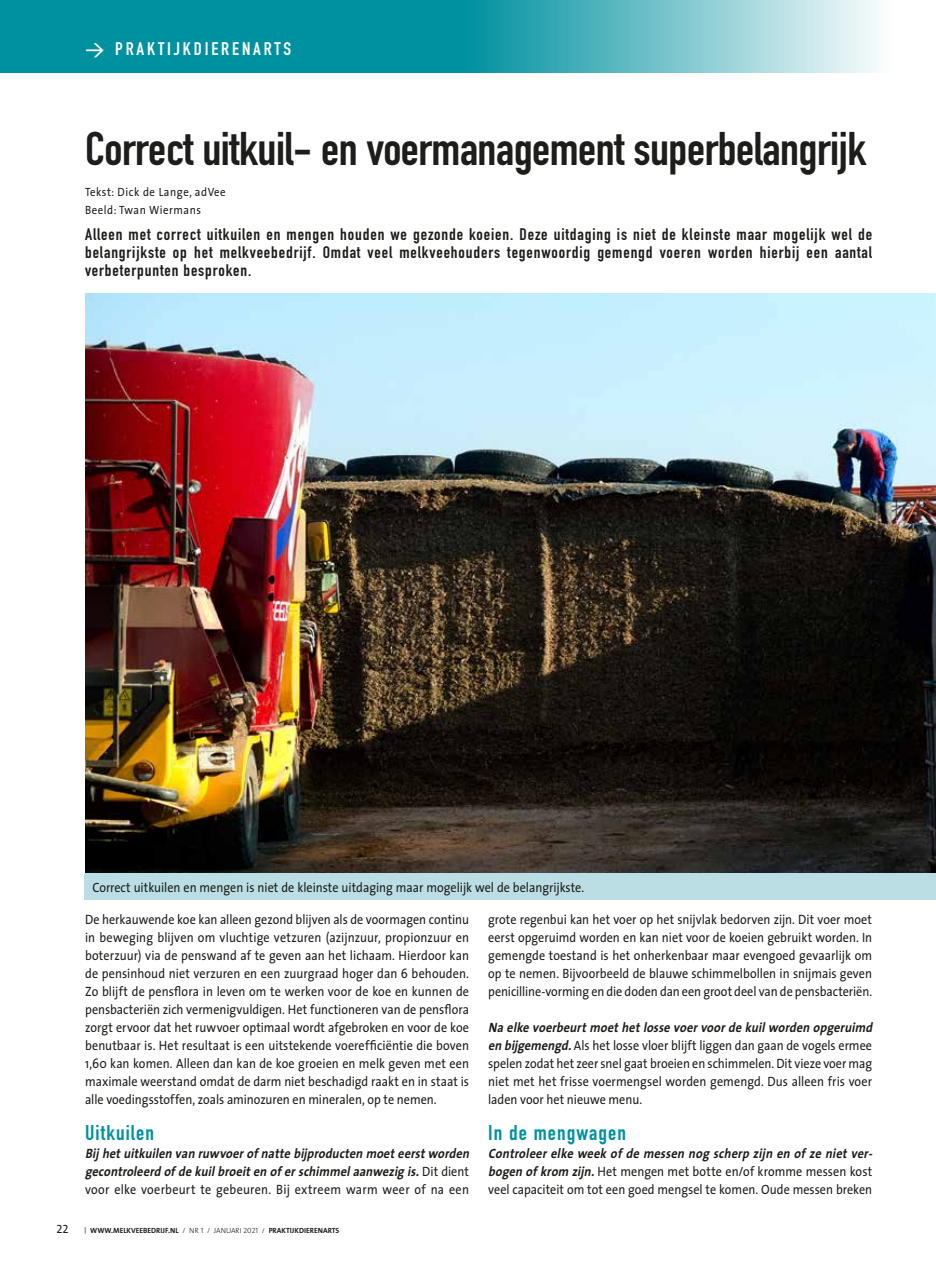
<style>
.page{position:relative;width:936px;height:1263px;background:#fff}
.page>*{position:absolute;margin:0;border:0;box-sizing:border-box;transform-origin:0 0}
.t1{font:46.5px "DIN Engschrift Std";letter-spacing:-.01em;color:#1d1d1b;scale:1.05 1}
.t2{font:21px "DIN Engschrift Std";letter-spacing:.05em;color:#0091a0;scale:1.05 1}
.t3{font:18px "DIN Engschrift Std";letter-spacing:.15em;color:#fff;scale:1.05 1}
.t4{font:16.5px/18px "DIN Engschrift Std";letter-spacing:.05em;color:#1d1d1b;text-align:justify;scale:1.05 1}
.t5{font:13.5px/18px "The Sans";color:#1d1d1b;text-align:justify;scale:.9 1}
.t6{font:italic 700 13.5px/18px "The Sans";color:#1d1d1b;scale:.9 1}
.t7{font:12px/18px "The Sans";letter-spacing:.05em;color:#1d1d1b;scale:.9 1}
.t8{font:12px "The Sans Caps";color:#1d1d1b}
.t9{font:700 7.5px "The Sans";color:#1d1d1b}
.s1{font-family:"DIN Medium Expert"}
.s2{font-weight:400;font-style:normal}
.s3{font-family:"DIN";font-weight:400}
.s4{font-family:"The Sans Light Caps";font-weight:400}
.s5{font-weight:700;font-style:italic}
</style>
<div class="page">
<svg style="left:0;top:0;width:877px;height:72px;background:#39a9b5"></svg>
<img style="left:85px;top:294px;width:850px;height:579px">
<div style="left:84px;top:873px;width:851px;height:27px;background:#badee3"></div>
<h3 class="t3" style="left:85px;top:38px;width:198px"><span class="s1">w</span> PRAKTIJKDIERENARTS</h3>
<h1 class="t1" style="left:85px;top:121px;width:745px">Correct uitkuil- en voermanagement superbelangrijk</h1>
<p class="t7" style="left:85px;top:183px;width:158px">Tekst: Dick de Lange, adVee<br>Beeld: Twan Wiermans</p>
<p class="t4" style="left:85px;top:225px;width:751px">Alleen met correct uitkuilen en mengen houden we gezonde koeien. Deze uitdaging is niet de kleinste maar mogelijk wel de belangrijkste op het melkveebedrijf. Omdat veel melkveehouders tegenwoordig gemengd voeren worden hierbij een aantal verbeterpunten besproken.</p>
<p class="t5" style="left:92px;top:878px;width:548px">Correct uitkuilen en mengen is niet de kleinste uitdaging maar mogelijk wel de belangrijkste.</p>
<p class="t5" style="left:85px;top:910px;width:428px">De herkauwende koe kan alleen gezond blijven als de voormagen continu in beweging blijven om vluchtige vetzuren (azijnzuur, propionzuur en boterzuur) via de penswand af te geven aan het lichaam. Hierdoor kan de pensinhoud niet verzuren en een zuurgraad hoger dan 6 behouden.<br>Zo blijft de pensflora in leven om te werken voor de koe en kunnen de pensbacteriën zich vermenigvuldigen. Het functioneren van de pensflora zorgt ervoor dat het ruwvoer optimaal wordt afgebroken en voor de koe benutbaar is. Het resultaat is een uitstekende voerefficiëntie die boven 1,60 kan komen. Alleen dan kan de koe groeien en melk geven met een maximale weerstand omdat de darm niet beschadigd raakt en in staat is alle voedingsstoffen, zoals aminozuren en mineralen, op te nemen.</p>
<h2 class="t2" style="left:85px;top:1120px;width:67px">Uitkuilen</h2>
<p class="t6" style="left:85px;top:1144px;width:432px">Bij hetuitkuilenvanruwvoerofnattebijproductenmoeteerstworden gecontroleerdofdekuilbroeitenoferschimmelaanwezigis.<span class="s2">D i t d i e n t voor elke voerbeurt te gebeuren. Bij extreem warm weer of na een</span></p>
<p class="t8" style="left:56px;top:1219px;width:14px">22</p>
<p class="t9" style="left:84px;top:1224px;width:257px"><span class="s3">|</span> WWW.MELKVEEBEDRIJF.NL <span class="s4">/ NR 1 / JANUARI 2021 /</span> PRAKTIJKDIERENARTS</p>
<p class="t5" style="left:488px;top:910px;width:428px">grote regenbui kan het voer op het snijvlak bedorven zijn. Dit voer moet eerst opgeruimd worden en kan niet voor de koeien gebruikt worden. In gemengde toestand is het onherkenbaar maar evengoed gevaarlijk om op te nemen. Bijvoorbeeld de blauwe schimmelbollen in snijmais geven penicilline-vorming en die doden dan een groot deel van de pensbacteriën.</p>
<p class="t5" style="left:488px;top:1018px;width:432px;text-align:left"><span class="s5">Naelkevoerbeurtmoethetlossevoervoordekuilwordenopgeruimd enbijgemengd.</span>Als het losse vloer blijft liggen dan gaan de vogels ermee spelen zodat het zeer snel gaat broeien en schimmelen. Dit vieze voer mag niet met het frisse voermengsel worden gemengd. Dus alleen fris voer laden voor het nieuwe menu.</p>
<h2 class="t2" style="left:488px;top:1120px;width:133px">In de mengwagen</h2>
<p class="t5" style="left:488px;top:1144px;width:432px;text-align:left"><span class="s5">Controleerelkeweekofdemessen nog scherp zijn en ofzenietver&shy;bogenofkrom zijn.</span>Het mengen met botte en/of kromme messen kost veel capaciteit om tot een goed mengsel te komen. Oude messen breken</p>
</div>
